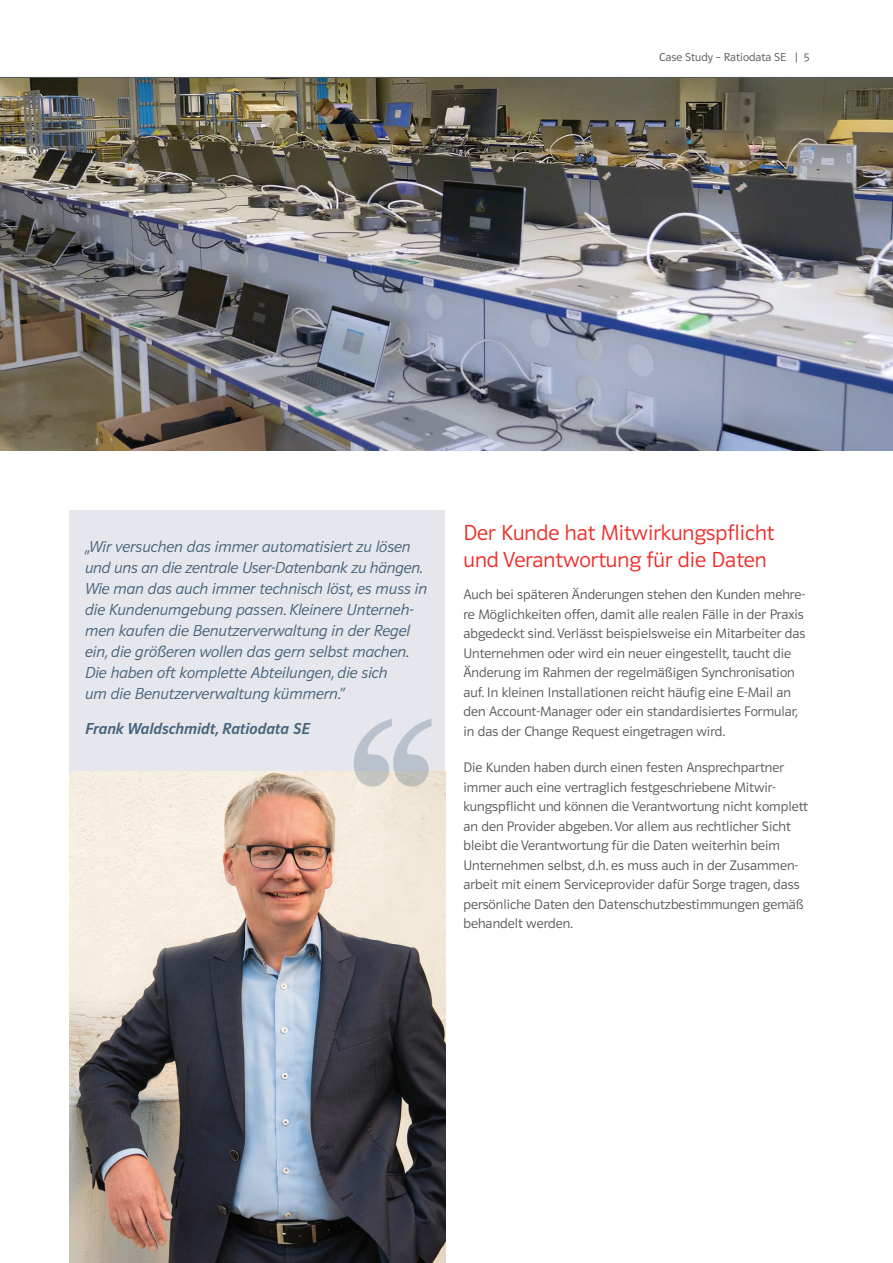
<style>
.page{position:relative;width:893px;height:1263px;background:#fff}
.page>*{position:absolute;margin:0;border:0;box-sizing:border-box;transform-origin:0 0}
.t1{font:22.5px/27px "Polo 22 Leicht";color:#ee2d28}
.t2{font:16.5px/21px "Polo 22 Leicht Kursiv";color:#48647c}
.t3{font:16.5px "Polo 22 Krftg Kursiv";color:#48647c}
.t4{font:14.25px/19.5px "Polo 22 Leicht";color:#57585a}
.t5{font:12px "Polo 22 Leicht";color:#57585a}
</style>
<div class="page">
<img style="left:0;top:78px;width:893px;height:373px">
<div style="left:69px;top:510px;width:376px;height:262px;background:#e6e7ec"></div>
<img style="left:69px;top:772px;width:376px;height:491px">
<svg style="left:354px;top:719px;width:78px;height:68px"></svg>
<hr style="left:0;top:77px;width:893px;height:1px;background:#57585a">
<p class="t5" style="left:659px;top:51px;width:152px">Case Study – Ratiodata SE | 5</p>
<p class="t2" style="left:85px;top:536px;width:344px">„Wir versuchen das immer automatisiert zu lösen und uns an die zentrale User-Datenbank zu hängen.<br>Wie man das auch immer technisch löst, es muss in die Kundenumgebung passen. Kleinere Unterneh&shy;men kaufen die Benutzerverwaltung in der Regel ein, die größeren wollen das gern selbst machen.<br>Die haben oft komplette Abteilungen, die sich<br>um die Benutzerverwaltung kümmern.“</p>
<p class="t3" style="left:85px;top:720px;width:226px">Frank Waldschmidt, Ratiodata SE</p>
<h1 class="t1" style="left:463px;top:519px;width:312px">Der Kunde hat Mitwirkungspflicht und Verantwortung für die Daten</h1>
<p class="t4" style="left:463px;top:585px;width:343px">Auch bei späteren Änderungen stehen den Kunden mehre&shy;re Möglichkeiten offen, damit alle realen Fälle in der Praxis abgedeckt sind. Verlässt beispielsweise ein Mitarbeiter das Unternehmen oder wird ein neuer eingestellt, taucht die Änderung im Rahmen der regelmäßigen Synchronisation auf. In kleinen Installationen reicht häufig eine E-Mail an den Account-Manager oder ein standardisiertes Formular, in das der Change Request eingetragen wird.</p>
<p class="t4" style="left:463px;top:758px;width:346px">Die Kunden haben durch einen festen Ansprechpartner immer auch eine vertraglich festgeschriebene Mitwir&shy;kungspflicht und können die Verantwortung nicht komplett an den Provider abgeben. Vor allem aus rechtlicher Sicht bleibt die Verantwortung für die Daten weiterhin beim Unternehmen selbst, d.h. es muss auch in der Zusammen&shy;arbeit mit einem Serviceprovider dafür Sorge tragen, dass persönliche Daten den Datenschutzbestimmungen gemäß behandelt werden.</p>
</div>
